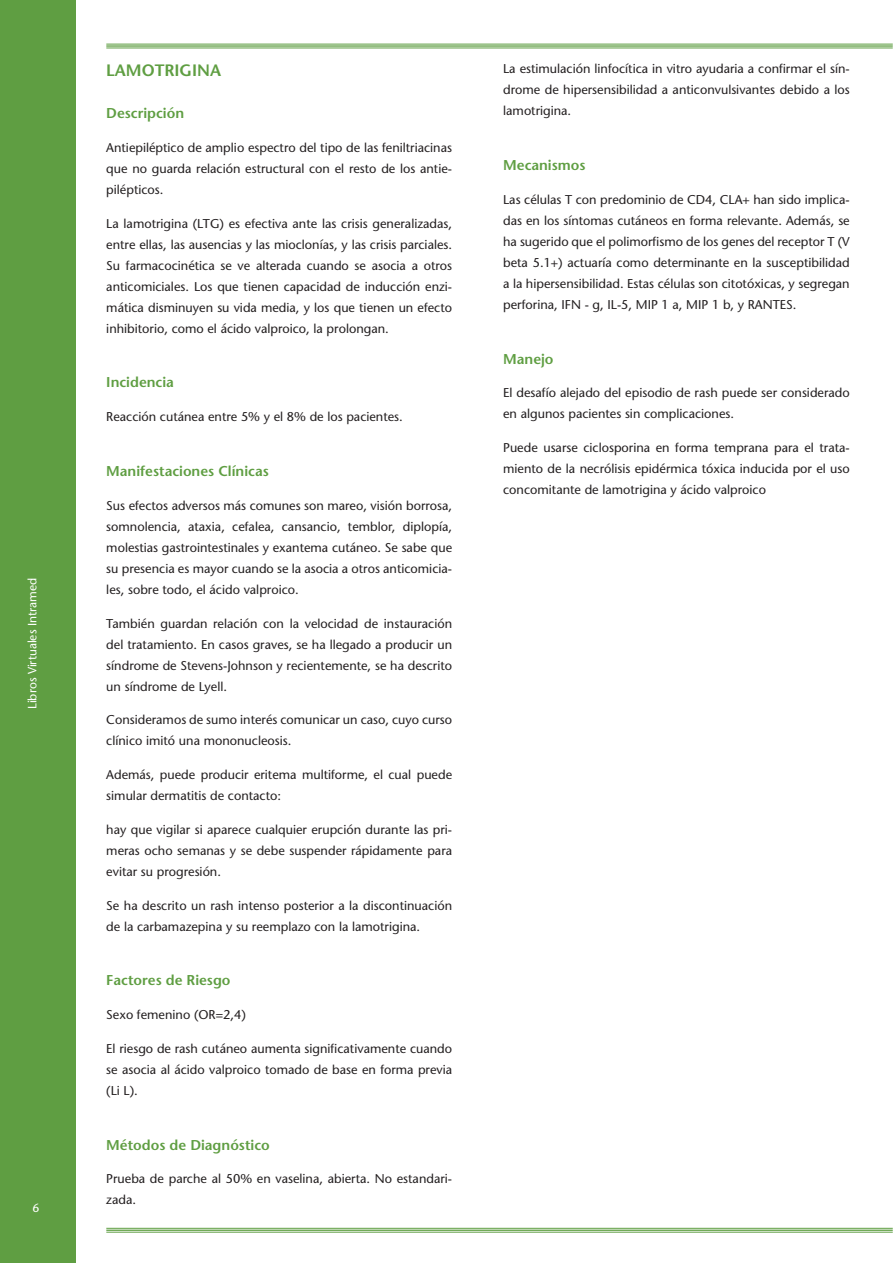
<style>
.page{position:relative;width:893px;height:1263px;background:#fff}
.page>*{position:absolute;margin:0;border:0;box-sizing:border-box;transform-origin:0 0}
.t1{font:600 16.5px "Stone Sans";color:#5f9e42}
.t2{font:600 14.25px "Stone Sans";color:#5f9e42}
.t3{font:12.75px/21px "Stone Sans";color:#231f20;text-align:justify}
.t4{font:12px "Stone Sans";color:#fff}
</style>
<div class="page">
<div style="left:0;top:0;width:75px;height:1263px;background:#5f9e42"></div>
<hr style="left:106px;top:44px;width:787px;height:1px;background:#5e9e42">
<hr style="left:106px;top:45px;width:787px;height:2px;background:#5e9e42">
<hr style="left:106px;top:48px;width:787px;height:1px;background:#5e9e42">
<hr style="left:106px;top:1228px;width:787px;height:1px;background:#5e9e42">
<hr style="left:106px;top:1229px;width:787px;height:2px;background:#5e9e42">
<hr style="left:106px;top:1232px;width:787px;height:1px;background:#5e9e42">
<p class="t4" style="left:25px;top:709px;width:133px;rotate:-90deg">Libros Virtuales Intramed</p>
<p class="t1" style="left:106px;top:60px;width:116px">LAMOTRIGINA</p>
<p class="t2" style="left:106px;top:105px;width:79px">Descripción</p>
<p class="t3" style="left:106px;top:137px;width:347px">Antiepiléptico de amplio espectro del tipo de las feniltriacinas que no guarda relación estructural con el resto de los antie&shy;pilépticos.</p>
<p class="t3" style="left:106px;top:213px;width:347px">La lamotrigina (LTG) es efectiva ante las crisis generalizadas, entre ellas, las ausencias y las mioclonías, y las crisis parciales.<br>Su farmacocinética se ve alterada cuando se asocia a otros anticomiciales. Los que tienen capacidad de inducción enzi&shy;mática disminuyen su vida media, y los que tienen un efecto inhibitorio, como el ácido valproico, la prolongan.</p>
<p class="t2" style="left:106px;top:374px;width:69px">Incidencia</p>
<p class="t3" style="left:106px;top:406px;width:298px">Reacción cutánea entre 5% y el 8% de los pacientes.</p>
<p class="t2" style="left:106px;top:462px;width:164px">Manifestaciones Clínicas</p>
<p class="t3" style="left:106px;top:495px;width:347px">Sus efectos adversos más comunes son mareo, visión borrosa, somnolencia, ataxia, cefalea, cansancio, temblor, diplopía, molestias gastrointestinales y exantema cutáneo. Se sabe que su presencia es mayor cuando se la asocia a otros anticomicia&shy;les, sobre todo, el ácido valproico.</p>
<p class="t3" style="left:106px;top:613px;width:347px">También guardan relación con la velocidad de instauración del tratamiento. En casos graves, se ha llegado a producir un síndrome de Stevens-Johnson y recientemente, se ha descrito un síndrome de Lyell.</p>
<p class="t3" style="left:106px;top:709px;width:347px">Consideramos de sumo interés comunicar un caso, cuyo curso clínico imitó una mononucleosis.</p>
<p class="t3" style="left:106px;top:764px;width:347px">Además, puede producir eritema multiforme, el cual puede simular dermatitis de contacto:</p>
<p class="t3" style="left:106px;top:819px;width:347px">hay que vigilar si aparece cualquier erupción durante las pri&shy;meras ocho semanas y se debe suspender rápidamente para evitar su progresión.</p>
<p class="t3" style="left:106px;top:895px;width:347px">Se ha descrito un rash intenso posterior a la discontinuación de la carbamazepina y su reemplazo con la lamotrigina.</p>
<p class="t2" style="left:106px;top:972px;width:126px">Factores de Riesgo</p>
<p class="t3" style="left:106px;top:1004px;width:141px">Sexo femenino (OR=2,4)</p>
<p class="t3" style="left:106px;top:1038px;width:347px">El riesgo de rash cutáneo aumenta significativamente cuando se asocia al ácido valproico tomado de base en forma previa (Li L).</p>
<p class="t2" style="left:106px;top:1136px;width:165px">Métodos de Diagnóstico</p>
<p class="t3" style="left:106px;top:1168px;width:347px">Prueba de parche al 50% en vaselina, abierta. No estandari&shy;zada.</p>
<p class="t3" style="left:503px;top:58px;width:348px">La estimulación linfocítica in vitro ayudaria a confirmar el sín&shy;drome de hipersensibilidad a anticonvulsivantes debido a los lamotrigina.</p>
<p class="t2" style="left:503px;top:157px;width:84px">Mecanismos</p>
<p class="t3" style="left:503px;top:189px;width:348px">Las células T con predominio de CD4, CLA+ han sido implica&shy;das en los síntomas cutáneos en forma relevante. Además, se ha sugerido que el polimorfismo de los genes del receptor T (V beta 5.1+) actuaría como determinante en la susceptibilidad a la hipersensibilidad. Estas células son citotóxicas, y segregan perforina, IFN - g, IL-5, MIP 1 a, MIP 1 b, y RANTES.</p>
<p class="t2" style="left:503px;top:350px;width:52px">Manejo</p>
<p class="t3" style="left:503px;top:382px;width:348px">El desafío alejado del episodio de rash puede ser considerado en algunos pacientes sin complicaciones.</p>
<p class="t3" style="left:503px;top:437px;width:348px">Puede usarse ciclosporina en forma temprana para el trata&shy;miento de la necrólisis epidérmica tóxica inducida por el uso concomitante de lamotrigina y ácido valproico</p>
</div>
